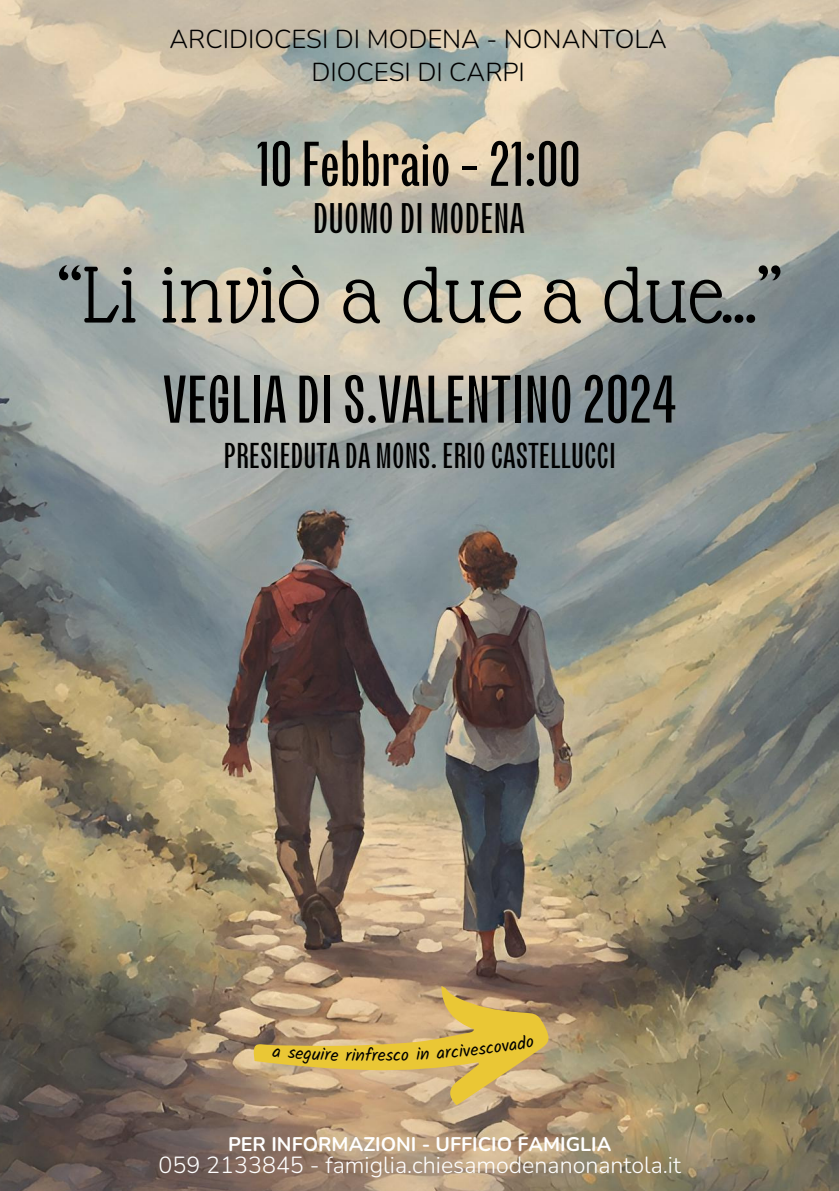
<style>
.page{position:relative;width:839px;height:1191px;background:#fff}
.page>*{position:absolute;margin:0;border:0;box-sizing:border-box;transform-origin:0 0}
.t1{font:87.6px "Glass Antiqua";color:#000}
.t2{font:condensed 67.2px "Lazord";color:#000}
.t3{font:condensed 63px "Lazord";color:#000}
.t4{font:condensed 42.8px "Lazord";color:#000}
.t5{font:condensed 35.8px "Lazord";color:#000}
.t6{font:300 25.8px "Nunito";color:#000}
.t7{font:300 23.2px "Nunito";color:#fff}
.t8{font:700 19.6px "Nunito";color:#fff}
.t9{font:17.8px "Kalam";color:#000}
</style>
<div class="page">
<img style="left:0;top:0;width:838px;height:1191px">
<svg style="left:253px;top:986px;width:297px;height:119px;background:#cdac68"></svg>
<p class="t6" style="left:169px;top:22px;width:499px">ARCIDIOCESI DI MODENA - NONANTOLA</p>
<p class="t6" style="left:311px;top:55px;width:215px">DIOCESI DI CARPI</p>
<p class="t3" style="left:256px;top:132px;width:326px">10Febbraio-21:00</p>
<p class="t4" style="left:313px;top:197px;width:213px">DUOMODI MODENA</p>
<p class="t1" style="left:58px;top:249px;width:725px">“Li inviò a due a due...”</p>
<p class="t2" style="left:163px;top:365px;width:514px">VEGLIADIS.VALENTINO2024</p>
<p class="t5" style="left:223px;top:437px;width:394px">PRESIEDUTADA MONS.ERIOCASTELLUCCI</p>
<p class="t9" style="left:355px;top:1045px;width:24px">nfr</p>
<p class="t8" style="left:228px;top:1131px;width:385px">PER INFORMAZIONI - UFFICIO FAMIGLIA</p>
<p class="t7" style="left:159px;top:1149px;width:523px">059 2133845 - famiglia.chiesamodenanonantola.it</p>
</div>
